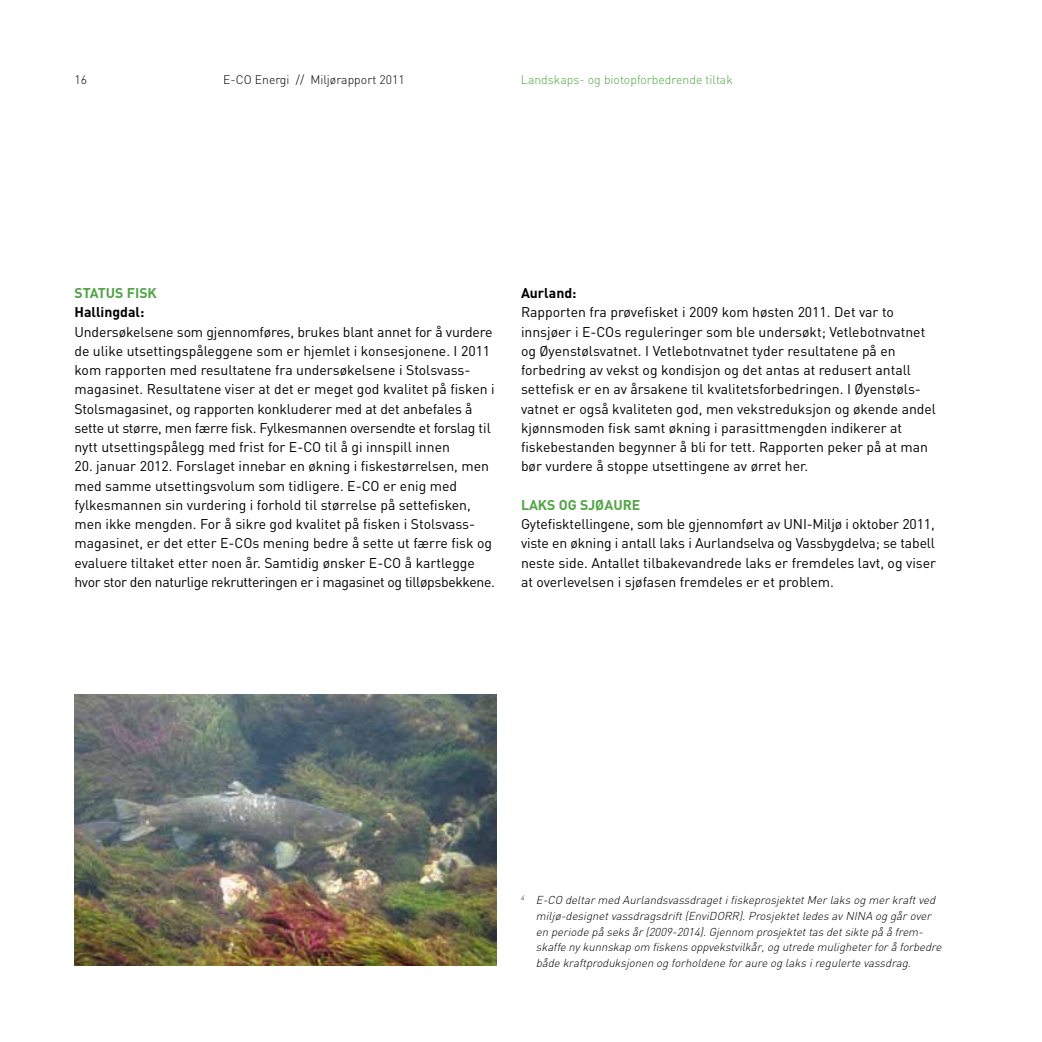
<style>
.page{position:relative;width:1042px;height:1042px;background:#fff}
.page>*{position:absolute;margin:0;border:0;box-sizing:border-box;transform-origin:0 0}
.t1{font:14px/19.2px "DIN";color:#000}
.t2{font:700 14px "DIN";letter-spacing:.075em;color:#51a546}
.t3{font:700 14px "DIN";color:#000}
.t4{font:300 12.25px "DIN";color:#51a546}
.t5{font:300 12.25px "DIN";color:#000}
.t6{font:italic 300 11.38px/15.8px "DIN";color:#000}
</style>
<div class="page">
<img style="left:74px;top:694px;width:422px;height:271px">
<p class="t5" style="left:74px;top:72px;width:14px">16</p>
<p class="t5" style="left:223px;top:72px;width:183px">E-CO Energi // Miljørapport 2011</p>
<p class="t4" style="left:521px;top:72px;width:213px">Landskaps- og biotopforbedrende tiltak</p>
<p class="t2" style="left:74px;top:284px;width:83px">STATUS FISK</p>
<p class="t3" style="left:74px;top:303px;width:72px">HALLINGDAL:</p>
<p class="t1" style="left:74px;top:322px;width:422px">Undersøkelsene som gjennomføres, brukes blant annet for å vurdere de ulike utsettingspåleggene som er hjemlet i konsesjonene. I 2011 kom rapporten med resultatene fra undersøkelsene i Stolsvass&shy;magasinet. Resultatene viser at det er meget god kvalitet på fisken i Stolsmagasinet, og rapporten konkluderer med at det anbefales å sette ut større, men færre fisk. Fylkesmannen oversendte et forslag til nytt utsettingspålegg med frist for E-CO til å gi innspill innen</p>
<p class="t1" style="left:74px;top:456px;width:422px">20. januar 2012. Forslaget innebar en økning i fiskestørrelsen, men med samme utsettingsvolum som tidligere. E-CO er enig med fylkesmannen sin vurdering i forhold til størrelse på settefisken, men ikke mengden. For å sikre god kvalitet på fisken i Stolsvass&shy;magasinet, er det etter E-COs mening bedre å sette ut færre fisk og evaluere tiltaket etter noen år. Samtidig ønsker E-CO å kartlegge hvor stor den naturlige rekrutteringen er i magasinet og tilløpsbekkene.</p>
<p class="t3" style="left:521px;top:284px;width:57px">AURLAND:</p>
<p class="t1" style="left:521px;top:302px;width:417px">Rapporten fra prøvefisket i 2009 kom høsten 2011. Det var to innsjøer i E-COs reguleringer som ble undersøkt; Vetlebotnvatnet og Øyenstølsvatnet. I Vetlebotnvatnet tyder resultatene på en forbedring av vekst og kondisjon og det antas at redusert antall settefisk er en av årsakene til kvalitetsforbedringen. I Øyenstøls&shy;vatnet er også kvaliteten god, men vekstreduksjon og økende andel kjønnsmoden fisk samt økning i parasittmengden indikerer at fiskebestanden begynner å bli for tett. Rapporten peker på at man bør vurdere å stoppe utsettingene av ørret her.</p>
<p class="t2" style="left:521px;top:496px;width:119px">LAKS OG SJØAURE</p>
<p class="t1" style="left:521px;top:514px;width:417px;text-align:justify">Gytefisktellingene, som ble gjennomført av UNI-Miljø i oktober 2011, viste en økning i antall laks i Aurlandselva og Vassbygdelva; se tabell neste side. Antallet tilbakevandrede laks er fremdeles lavt, og viser at overlevelsen i sjøfasen fremdeles er et problem.</p>
<p class="t6" style="left:536px;top:892px;width:410px;text-indent:-15px"><sup>4</sup> E-CO deltarmed AurlandsvassdragetifiskeprosjektetMerlaks og merkraftved miljø-designetvassdragsdrift(EnviDORR).Prosjektetledes avNINA og gårover en periode på seks år(2009-2014).Gjennom prosjektettas detsikte på å frem&shy;skaffe nykunnskap om fiskens oppvekstvilkår,og utrede muligheterforå forbedre både kraftproduksjonen og forholdene foraure og laks iregulerte vassdrag.</p>
</div>
